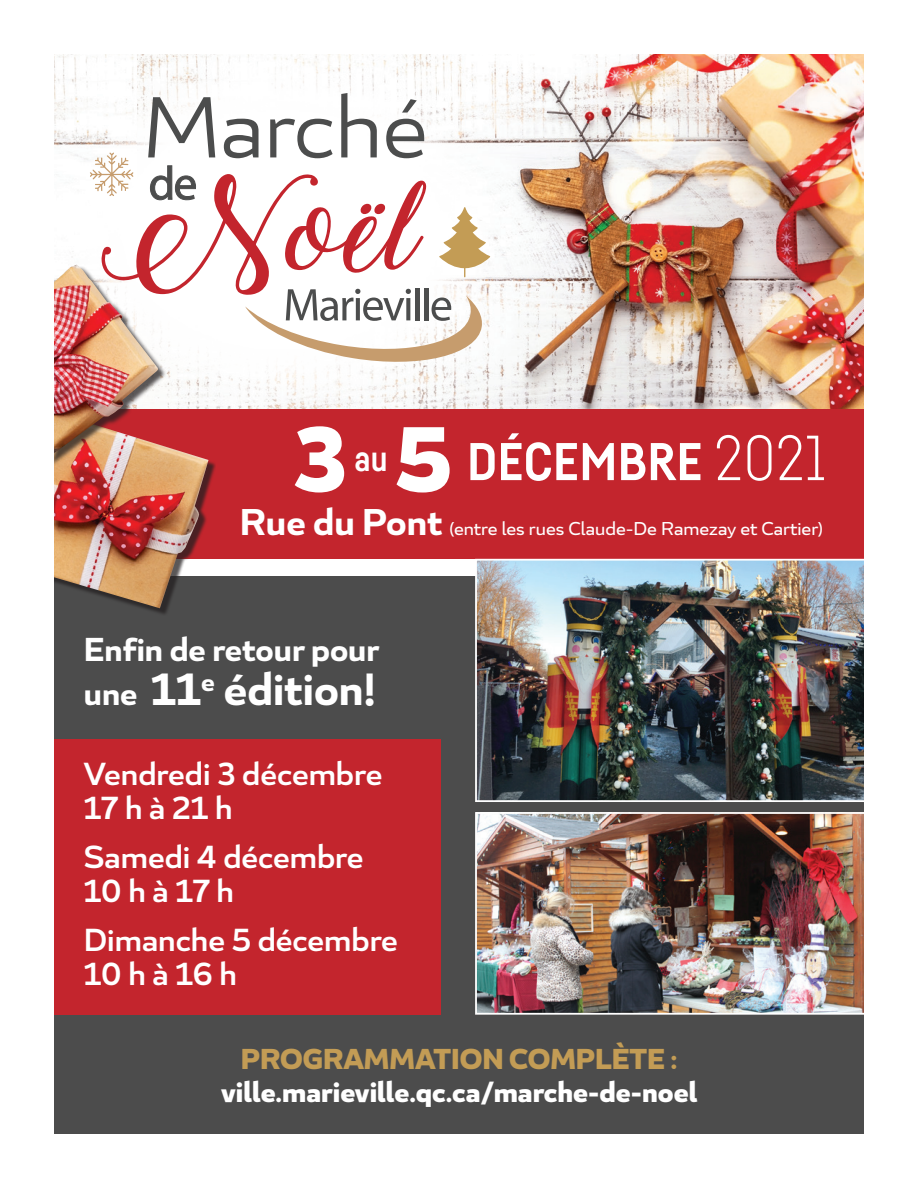
<style>
.page{position:relative;width:918px;height:1188px;background:#fff}
.page>*{position:absolute;margin:0;border:0;box-sizing:border-box;transform-origin:0 0}
.t1{font:700 88.5px "Blanc";color:#fff}
.t2{font:600 43.2px "Blanc";color:#fff}
.t3{font:700 33.9px "Fabrikat";color:#fff}
.t4{font:600 31.8px "Blanc";color:#fff}
.t5{font:500 30.6px/33.9px "Blanc";color:#fff}
.t6{font:700 27.6px "Blanc";color:#fff}
.t7{font:700 27.6px "Blanc";color:#c39c55}
.t8{font:17.7px "Blanc";color:#fff}
.s1{font-weight:600;font-size:35.7px}
.s2{font-size:31.8px}
</style>
<div class="page">
<img style="left:138px;top:54px;width:726px;height:356px">
<div style="left:69px;top:61px;width:424px;height:338px;background:#fff;border-radius:50%"></div>
<svg style="left:90px;top:93px;width:400px;height:272px"></svg>
<div style="left:55px;top:410px;width:825px;height:149px;background:#c3252d"></div>
<svg style="left:470px;top:433px;width:354px;height:48px"></svg>
<div style="left:55px;top:576px;width:851px;height:575px;background:#4c4c4c"></div>
<div style="left:18px;top:415px;width:198px;height:201px;background:#231f20;opacity:.75"></div>
<img style="left:54px;top:415px;width:155px;height:193px">
<div style="left:25px;top:266px;width:142px;height:201px;background:#231f20;opacity:.75"></div>
<img style="left:54px;top:265px;width:104px;height:194px">
<img style="left:478px;top:562px;width:386px;height:237px">
<div style="left:475px;top:559px;width:420px;height:243px;border:2px solid #fff"></div>
<img style="left:478px;top:815px;width:386px;height:197px">
<div style="left:475px;top:812px;width:431px;height:203px;border:2px solid #fff"></div>
<div style="left:0;top:0;width:54px;height:1188px;background:#fff"></div>
<div style="left:864px;top:0;width:54px;height:1188px;background:#fff"></div>
<div style="left:0;top:1134px;width:918px;height:54px;background:#fff"></div>
<div style="left:55px;top:740px;width:386px;height:275px;background:#c3252d"></div>
<h1 class="t1" style="left:294px;top:401px;width:55px">3</h1>
<h1 class="t1" style="left:395px;top:401px;width:59px">5</h1>
<p class="t8" style="left:240px;top:517px;width:585px"><span class="s1">Rue du Pont</span> (entre les rues Claude-De Ramezay et Cartier)</p>
<p class="t3" style="left:354px;top:438px;width:35px">au</p>
<p class="t4" style="left:84px;top:628px;width:297px">Enfin de retour pour</p>
<h2 class="t2" style="left:84px;top:661px;width:294px"><span class="s2">une</span> 11<sup>e</sup> édition!</h2>
<p class="t5" style="left:84px;top:757px;width:300px">Vendredi 3 décembre<br>17 h à 21 h</p>
<p class="t5" style="left:84px;top:840px;width:281px">Samedi 4 décembre<br>10 h à 17 h</p>
<p class="t5" style="left:84px;top:923px;width:316px">Dimanche 5 décembre<br>10 h à 16 h</p>
<p class="t7" style="left:241px;top:1041px;width:438px">PROGRAMMATION COMPLÈTE :</p>
<p class="t6" style="left:221px;top:1074px;width:478px">ville.marieville.qc.ca/marche-de-noel</p>
</div>
